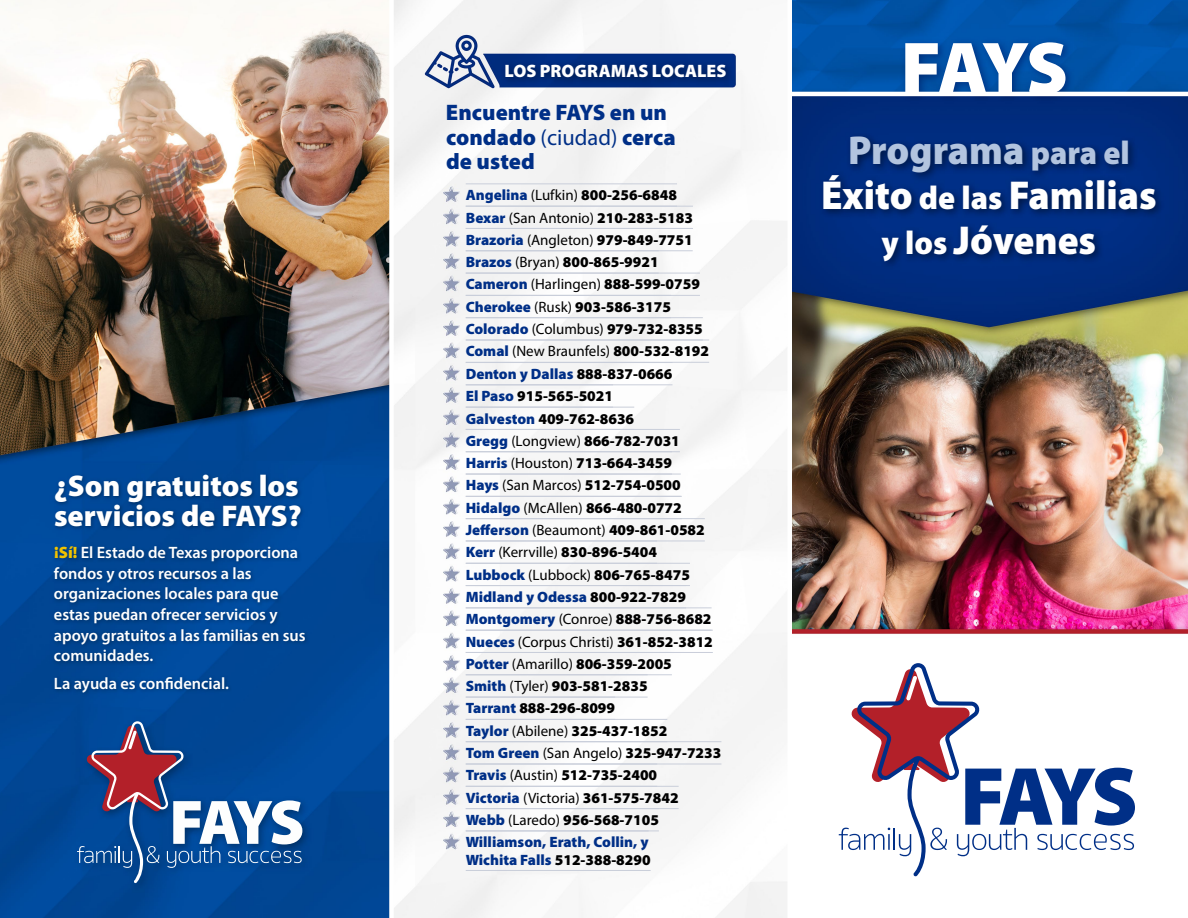
<style>
.page{position:relative;width:1188px;height:918px;background:#fff}
.page>*{position:absolute;margin:0;border:0;box-sizing:border-box;transform-origin:0 0}
.t1{font:900 75px "Myriad Pro";color:#fff}
.t2{font:900 40.5px/45px "Myriad Pro";color:#fff;text-align:center;scale:.96 1}
.t3{font:900 30px/30px "Myriad Pro";color:#fff}
.t4{font:900 22.5px/24.8px "Myriad Pro";color:#002f87}
.t5{font:900 18px "Myriad Pro";letter-spacing:.005em;color:#fff}
.bullets{font:600 16.5px/20.7px "Myriad Pro";color:#fff}
.body{font:900 15px "Myriad Pro";color:#000}
.body-2{font:900 15px/17.2px "Myriad Pro";color:#002f87}
.body-3{font:15px "Myriad Pro";color:#000}
.s1{font-weight:900;color:#f1c300}
.s2{font-weight:400}
.s3{color:#002f87}
.s4{font-weight:900;color:#002f87}
.s5{font-weight:900}
.s6{color:#000}
.s7{color:#b2c4df}
.s8{font-size:33px;color:#b2c4df}
.s9{font-size:33px}
</style>
<div class="page">
<img style="left:0;top:0;width:1188px;height:918px">
<svg style="left:839px;top:663px;width:296px;height:213px"></svg>
<div style="left:389px;top:0;width:5px;height:918px;background:#fff"></div>
<hr style="left:788px;top:0;width:4px;height:918px;background:#fff">
<hr style="left:790px;top:92px;width:398px;height:4px;background:#fff">
<hr style="left:466px;top:184px;width:211px;height:1px;background:#c9ceda">
<hr style="left:466px;top:206px;width:227px;height:1px;background:#c9ceda">
<hr style="left:466px;top:228px;width:227px;height:1px;background:#c9ceda">
<hr style="left:466px;top:251px;width:227px;height:1px;background:#c9ceda">
<hr style="left:466px;top:273px;width:234px;height:1px;background:#c9ceda">
<hr style="left:466px;top:295px;width:234px;height:1px;background:#c9ceda">
<hr style="left:466px;top:317px;width:237px;height:1px;background:#c9ceda">
<hr style="left:466px;top:340px;width:243px;height:1px;background:#c9ceda">
<hr style="left:466px;top:362px;width:243px;height:1px;background:#c9ceda">
<hr style="left:466px;top:385px;width:207px;height:1px;background:#c9ceda">
<hr style="left:466px;top:407px;width:168px;height:1px;background:#c9ceda">
<hr style="left:466px;top:429px;width:214px;height:1px;background:#c9ceda">
<hr style="left:466px;top:451px;width:214px;height:1px;background:#c9ceda">
<hr style="left:466px;top:474px;width:215px;height:1px;background:#c9ceda">
<hr style="left:466px;top:496px;width:216px;height:1px;background:#c9ceda">
<hr style="left:466px;top:518px;width:239px;height:1px;background:#c9ceda">
<hr style="left:466px;top:541px;width:239px;height:1px;background:#c9ceda">
<hr style="left:466px;top:563px;width:224px;height:1px;background:#c9ceda">
<hr style="left:466px;top:585px;width:224px;height:1px;background:#c9ceda">
<hr style="left:466px;top:608px;width:246px;height:1px;background:#c9ceda">
<hr style="left:466px;top:630px;width:247px;height:1px;background:#c9ceda">
<hr style="left:466px;top:652px;width:247px;height:1px;background:#c9ceda">
<hr style="left:466px;top:675px;width:206px;height:1px;background:#c9ceda">
<hr style="left:466px;top:697px;width:182px;height:1px;background:#c9ceda">
<hr style="left:466px;top:719px;width:201px;height:1px;background:#c9ceda">
<hr style="left:466px;top:741px;width:255px;height:1px;background:#c9ceda">
<hr style="left:466px;top:764px;width:255px;height:1px;background:#c9ceda">
<hr style="left:466px;top:786px;width:213px;height:1px;background:#c9ceda">
<hr style="left:466px;top:808px;width:213px;height:1px;background:#c9ceda">
<hr style="left:466px;top:831px;width:193px;height:1px;background:#c9ceda">
<hr style="left:466px;top:870px;width:185px;height:1px;background:#c9ceda">
<svg style="left:77px;top:721px;width:225px;height:162px;background:#355e9a"></svg>
<h2 class="t3" style="left:54px;top:470px;width:249px">¿Son gratuitos los servicios de FAYS?</h2>
<p class="bullets" style="left:54px;top:542px;width:253px"><span class="s1">¡Sí!</span> El Estado de Texas proporciona fondos y otros recursos a las organizaciones locales para que estas puedan ofrecer servicios y apoyo gratuitos a las familias en sus comunidades.</p>
<p class="bullets" style="left:54px;top:672px;width:176px">La ayuda es confidencial.</p>
<h1 class="t5" style="left:504px;top:59px;width:224px">LOS PROGRAMAS LOCALES</h1>
<h2 class="t4" style="left:446px;top:99px;width:231px">Encuentre FAYS en un condado <span class="s2">(ciudad)</span> cerca de usted</h2>
<p class="body" style="left:466px;top:185px;width:213px"><span class="s3">Angelina</span> <span class="s2">(Lufkin)</span> 800-256-6848</p>
<p class="body-3" style="left:466px;top:208px;width:229px"><span class="s4">Bexar</span> (San Antonio) <span class="s5">210-283-5183</span></p>
<p class="body" style="left:466px;top:230px;width:228px"><span class="s3">Brazoria</span> <span class="s2">(Angleton)</span> 979-849-7751</p>
<p class="body" style="left:466px;top:252px;width:194px"><span class="s3">Brazos</span> <span class="s2">(Bryan)</span> 800-865-9921</p>
<p class="body" style="left:466px;top:274px;width:236px"><span class="s3">Cameron</span> <span class="s2">(Harlingen)</span> 888-599-0759</p>
<p class="body" style="left:466px;top:297px;width:207px"><span class="s3">Cherokee</span> <span class="s2">(Rusk)</span> 903-586-3175</p>
<p class="body" style="left:466px;top:319px;width:239px"><span class="s3">Colorado</span> <span class="s2">(Columbus)</span> 979-732-8355</p>
<p class="body-3" style="left:466px;top:342px;width:245px"><span class="s4">Comal</span> (New Braunfels) <span class="s5">800-532-8192</span></p>
<p class="body-2" style="left:466px;top:365px;width:208px">Denton y Dallas <span class="s6">888-837-0666</span></p>
<p class="body" style="left:466px;top:386px;width:149px"><span class="s3">El Paso</span> 915-565-5021</p>
<p class="body" style="left:466px;top:408px;width:170px"><span class="s3">Galveston</span> 409-762-8636</p>
<p class="body" style="left:466px;top:431px;width:216px"><span class="s3">Gregg</span> <span class="s2">(Longview)</span> 866-782-7031</p>
<p class="body" style="left:466px;top:453px;width:208px"><span class="s3">Harris</span> <span class="s2">(Houston)</span> 713-664-3459</p>
<p class="body" style="left:466px;top:475px;width:217px"><span class="s3">Hays</span> <span class="s2">(San Marcos)</span> 512-754-0500</p>
<p class="body" style="left:466px;top:498px;width:218px"><span class="s3">Hidalgo</span> <span class="s2">(McAllen)</span> 866-480-0772</p>
<p class="body" style="left:466px;top:520px;width:241px"><span class="s3">Jefferson</span> <span class="s2">(Beaumont)</span> 409-861-0582</p>
<p class="body" style="left:466px;top:542px;width:193px"><span class="s3">Kerr</span> <span class="s2">(Kerrville)</span> 830-896-5404</p>
<p class="body" style="left:466px;top:565px;width:226px"><span class="s3">Lubbock</span> <span class="s2">(Lubbock)</span> 806-765-8475</p>
<p class="body-2" style="left:466px;top:588px;width:222px">Midland y Odessa <span class="s6">800-922-7829</span></p>
<p class="body" style="left:466px;top:609px;width:247px"><span class="s3">Montgomery</span> <span class="s2">(Conroe)</span> 888-756-8682</p>
<p class="body-3" style="left:466px;top:632px;width:249px"><span class="s4">Nueces</span> (Corpus Christi) <span class="s5">361-852-3812</span></p>
<p class="body" style="left:466px;top:654px;width:208px"><span class="s3">Potter</span> <span class="s2">(Amarillo)</span> 806-359-2005</p>
<p class="body" style="left:466px;top:676px;width:183px"><span class="s3">Smith</span> <span class="s2">(Tyler)</span> 903-581-2835</p>
<p class="body" style="left:466px;top:698px;width:151px"><span class="s3">Tarrant</span> 888-296-8099</p>
<p class="body" style="left:466px;top:721px;width:203px"><span class="s3">Taylor</span> <span class="s2">(Abilene)</span> 325-437-1852</p>
<p class="body" style="left:466px;top:743px;width:257px"><span class="s3">Tom Green</span> <span class="s2">(San Angelo)</span> 325-947-7233</p>
<p class="body" style="left:466px;top:765px;width:193px"><span class="s3">Travis</span> <span class="s2">(Austin)</span> 512-735-2400</p>
<p class="body" style="left:466px;top:788px;width:214px"><span class="s3">Victoria</span> <span class="s2">(Victoria)</span> 361-575-7842</p>
<p class="body" style="left:466px;top:810px;width:195px"><span class="s3">Webb</span> <span class="s2">(Laredo)</span> 956-568-7105</p>
<p class="body-2" style="left:466px;top:833px;width:186px">Williamson, Erath, Collin, y<br>Wichita Falls <span class="s6">512-388-8290</span></p>
<h1 class="t1" style="left:901px;top:18px;width:169px">FAYS</h1>
<h2 class="t2" style="left:821px;top:127px;width:351px"><span class="s7">Programa</span> <span class="s8">para el<br></span>Éxito <span class="s9">de las</span> Familias <span class="s9">y los</span> Jóvenes</h2>
</div>
